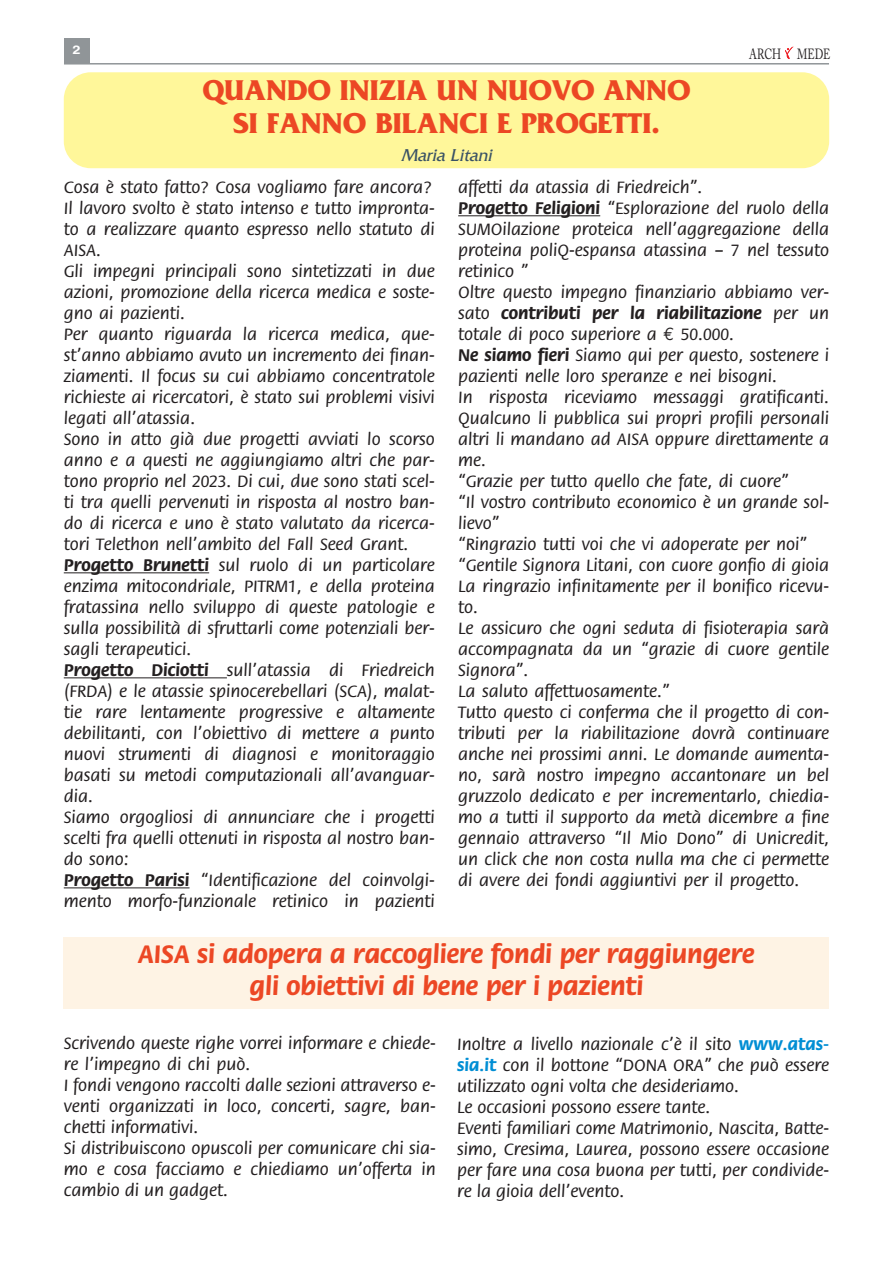
<style>
.page{position:relative;width:893px;height:1263px;background:#fff}
.page>*{position:absolute;margin:0;border:0;box-sizing:border-box;transform-origin:0 0}
.t1{font:700 30px/33px "Friz Quadrata Std";color:#ec4724;text-align:center}
.t2{font:700 27px/32.4px "Flora Std";color:#ec4724;text-align:center}
.t3{font:500 18px/21px "Flora Std";color:#231f20}
.t4{font:italic 18px "Friz Quadrata Std";color:#3a5265}
.t5{font:14.7px "Adobe Caslon Pro";color:#231f20;scale:.71 1}
.t6{font:700 12px "Helvetica";color:#fff;scale:1.2 1}
.s1{font-weight:700}
.s2{font-family:"Euro Mono Std";font-weight:400}
.s3{font-weight:700;color:#008ed4}
</style>
<div class="page">
<div style="left:64px;top:38px;width:25px;height:26px;background:#909598"></div>
<hr style="left:64px;top:63px;width:765px;height:2px;background:#909598">
<svg style="left:785px;top:47px;width:8px;height:12px"></svg>
<div style="left:64px;top:72px;width:765px;height:96px;background:#fff79a;border-radius:27px"></div>
<hr style="left:64px;top:572px;width:145px;height:1px;background:#231f20">
<hr style="left:64px;top:677px;width:163px;height:1px;background:#231f20">
<hr style="left:64px;top:887px;width:126px;height:1px;background:#231f20">
<hr style="left:458px;top:215px;width:142px;height:1px;background:#231f20">
<div style="left:64px;top:937px;width:765px;height:71px;background:#fef3e4"></div>
<p class="t6" style="left:73px;top:43px;width:8px">2</p>
<p class="t5" style="left:749px;top:49px;width:116px">ARCH MEDE</p>
<h1 class="t1" style="left:203px;top:73px;width:489px">QUANDO INIZIA UN NUOVO ANNO<br>SI FANNO BILANCI E PROGETTI.</h1>
<p class="t4" style="left:401px;top:144px;width:95px">Maria Litani</p>
<p class="t3" style="left:64px;top:178px;width:373px">Cosa è stato fatto? Cosa vogliamo fare ancora?<br>Il lavoro svolto è stato intenso e tutto impronta&shy;to a realizzare quanto espresso nello statuto di AISA.<br>Gli impegni principali sono sintetizzati in due azioni, promozione della ricerca medica e soste&shy;gno ai pazienti.<br>Per quanto riguarda la ricerca medica, que&shy;st’anno abbiamo avuto un incremento dei finan&shy;ziamenti. Il focus su cui abbiamo concentratole richieste ai ricercatori, è stato sui problemi visivi legati all’atassia.<br>Sono in atto già due progetti avviati lo scorso anno e a questi ne aggiungiamo altri che par&shy;tono proprio nel 2023. Di cui, due sono stati scel&shy;ti tra quelli pervenuti in risposta al nostro ban&shy;do di ricerca e uno è stato valutato da ricerca&shy;tori Telethon nell’ambito del Fall Seed Grant.<br><span class="s1">Progetto Brunetti</span> sul ruolo di un particolare enzima mitocondriale, PITRM1, e della proteina fratassina nello sviluppo di queste patologie e sulla possibilità di sfruttarli come potenziali ber&shy;sagli terapeutici.<br><span class="s1">Progetto Diciotti</span> sull’atassia di Friedreich (FRDA) e le atassie spinocerebellari (SCA), malat&shy;tie rare lentamente progressive e altamente debilitanti, con l’obiettivo di mettere a punto nuovi strumenti di diagnosi e monitoraggio basati su metodi computazionali all’avanguar&shy;dia.<br>Siamo orgogliosi di annunciare che i progetti scelti fra quelli ottenuti in risposta al nostro ban&shy;do sono:<br><span class="s1">Progetto Parisi</span> “Identificazione del coinvolgi&shy;mento morfo-funzionale retinico in pazienti</p>
<p class="t3" style="left:458px;top:178px;width:373px">affetti da atassia di Friedreich”.<br><span class="s1">Progetto Feligioni</span> “Esplorazione del ruolo della SUMOilazione proteica nell’aggregazione della proteina poliQ-espansa atassina – 7 nel tessuto retinico ”<br>Oltre questo impegno finanziario abbiamo ver&shy;sato <span class="s1">contributi per la riabilitazione</span> per un totale di poco superiore a <span class="s2">€</span> 50.000.<br><span class="s1">Ne siamo fieri</span> Siamo qui per questo, sostenere i pazienti nelle loro speranze e nei bisogni.<br>In risposta riceviamo messaggi gratificanti.<br>Qualcuno li pubblica sui propri profili personali altri li mandano ad AISA oppure direttamente a me.<br>“Grazie per tutto quello che fate, di cuore”<br>“Il vostro contributo economico è un grande sol&shy;lievo”<br>“Ringrazio tutti voi che vi adoperate per noi” “Gentile Signora Litani, con cuore gonfio di gioia La ringrazio infinitamente per il bonifico ricevu&shy;to.<br>Le assicuro che ogni seduta di fisioterapia sarà accompagnata da un “grazie di cuore gentile Signora”.<br>La saluto affettuosamente.”<br>Tutto questo ci conferma che il progetto di con&shy;tributi per la riabilitazione dovrà continuare anche nei prossimi anni. Le domande aumenta&shy;no, sarà nostro impegno accantonare un bel gruzzolo dedicato e per incrementarlo, chiedia&shy;mo a tutti il supporto da metà dicembre a fine gennaio attraverso “Il Mio Dono” di Unicredit, un click che non costa nulla ma che ci permette di avere dei fondi aggiuntivi per il progetto.</p>
<h2 class="t2" style="left:138px;top:940px;width:618px">AISA si adopera a raccogliere fondi per raggiungere gli obiettivi di bene per i pazienti</h2>
<p class="t3" style="left:457px;top:1034px;width:374px">Inoltre a livello nazionale c’è il sito <span class="s3">www.atas&shy;sia.it</span> con il bottone “DONA ORA” che può essere utilizzato ogni volta che desideriamo.<br>Le occasioni possono essere tante.<br>Eventi familiari come Matrimonio, Nascita, Batte&shy;simo, Cresima, Laurea, possono essere occasione per fare una cosa buona per tutti, per condivide&shy;re la gioia dell’evento.</p>
<p class="t3" style="left:64px;top:1033px;width:374px">Scrivendo queste righe vorrei informare e chiede&shy;re l’impegno di chi può.<br>I fondi vengono raccolti dalle sezioni attraverso e&shy;venti organizzati in loco, concerti, sagre, ban&shy;chetti informativi.<br>Si distribuiscono opuscoli per comunicare chi sia&shy;mo e cosa facciamo e chiediamo un’offerta in cambio di un gadget.</p>
</div>
